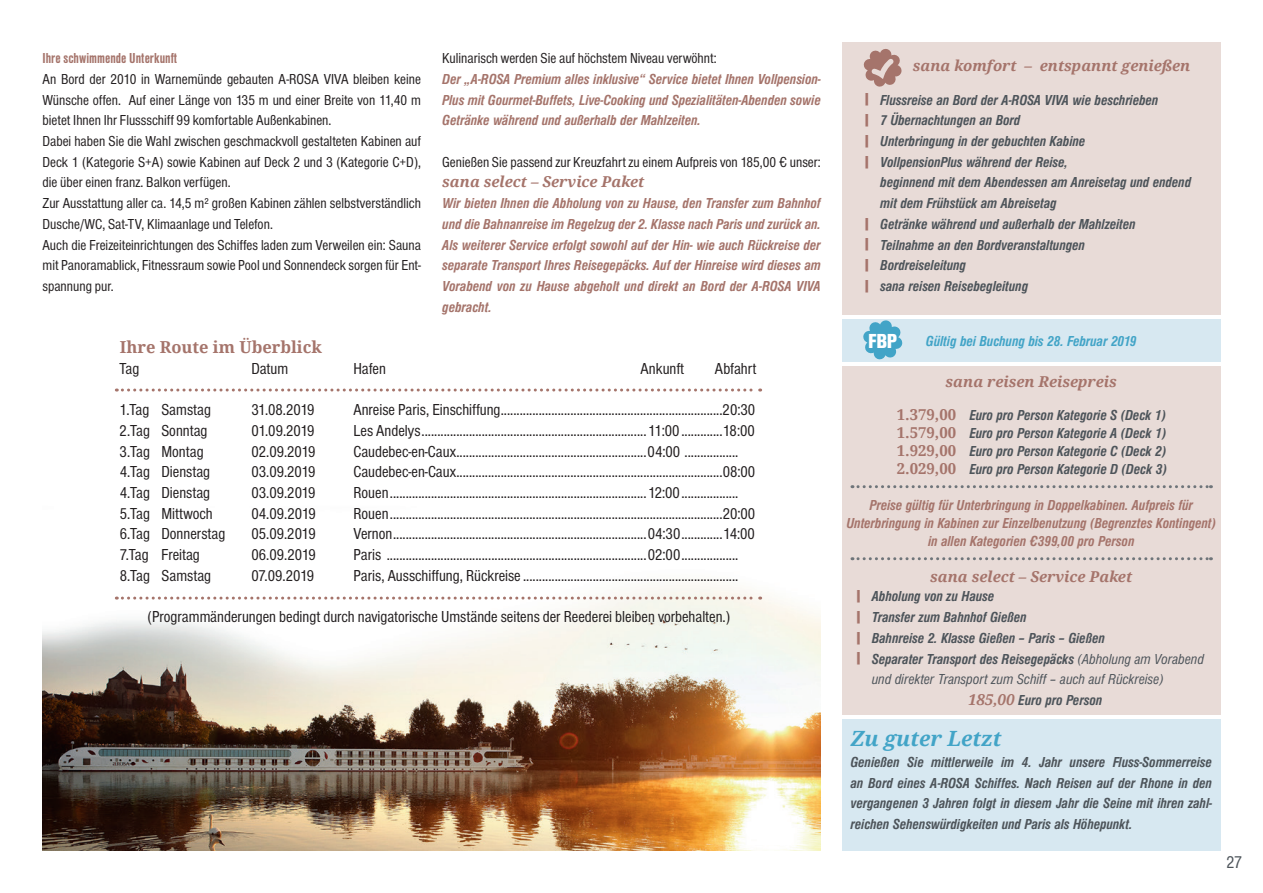
<style>
.page{position:relative;width:1263px;height:893px;background:#fff}
.page>*{position:absolute;margin:0;border:0;box-sizing:border-box;transform-origin:0 0}
.t1{font:900 condensed 21.15px "Sans";color:#fff}
.t2{font:italic 700 21px "Droid Serif";color:#42a4c7}
.t3{font:condensed 18px "Sans";color:#4d545a}
.t4{font:condensed 16.5px "Sans";color:#231f20}
.t5{font:700 16.5px "Droid Serif";color:#a5746b}
.t6{font:italic 700 condensed 15px/20.7px "Sans";color:#4d545a;text-align:justify}
.t7{font:condensed 15px/20.7px "Sans";color:#231f20}
.t8{font:italic 700 condensed 15px/20.7px "Sans";color:#a5746b;text-align:justify}
.t9{font:italic 700 15px "Droid Serif";color:#a5746b}
.t10{font:italic condensed 15px "Sans";color:#4d545a}
.t11{font:italic 700 condensed 15px "Sans";color:#42a4c7}
.t12{font:700 condensed 15px "Sans";color:#a5746b}
.s1{font-weight:900;font-style:normal;color:#a5746b}
.s2{font-family:"Droid Serif";font-style:normal;font-stretch:normal;color:#a5746b}
.s3{font-weight:400}
.s4{font-family:"Droid Serif";font-stretch:normal;color:#a5746b}
</style>
<div class="page">
<img style="left:43px;top:585px;width:778px;height:265px">
<div style="left:842px;top:43px;width:378px;height:272px;background:#e8dbd7"></div>
<div style="left:842px;top:719px;width:378px;height:131px;background:#d7e8f1"></div>
<svg style="left:863px;top:49px;width:39px;height:38px"></svg>
<div style="left:842px;top:366px;width:378px;height:348px;background:#e8dbd7"></div>
<svg style="left:852px;top:485px;width:359px;height:3px"></svg>
<svg style="left:116px;top:388px;width:645px;height:3px"></svg>
<svg style="left:116px;top:597px;width:645px;height:3px"></svg>
<svg style="left:852px;top:557px;width:359px;height:3px"></svg>
<div style="left:842px;top:319px;width:378px;height:42px;background:#d7e8f1"></div>
<svg style="left:863px;top:320px;width:40px;height:40px"></svg>
<p class="t12" style="left:43px;top:50px;width:136px">Ihre schwimmende Unterkunft</p>
<p class="t7" style="left:43px;top:69px;width:380px">An Bord der 2010 in Warnemünde gebauten A-ROSA VIVA bleiben keine Wünsche offen. Auf einer Länge von 135 m und einer Breite von 11,40 m bietet Ihnen Ihr Flussschiff 99 komfortable Außenkabinen.<br>Dabei haben Sie die Wahl zwischen geschmackvoll gestalteten Kabinen auf Deck 1 (Kategorie S+A) sowie Kabinen auf Deck 2 und 3 (Kategorie C+D), die über einen franz. Balkon verfügen.<br>Zur Ausstattung aller ca. 14,5 m² großen Kabinen zählen selbstverständlich Dusche/WC, Sat-TV, Klimaanlage und Telefon.<br>Auch die Freizeiteinrichtungen des Schiffes laden zum Verweilen ein: Sauna mit Panoramablick, Fitnessraum sowie Pool und Sonnendeck sorgen für Ent&shy;spannung pur.</p>
<p class="t7" style="left:442px;top:48px;width:276px">Kulinarisch werden Sie auf höchstem Niveau verwöhnt:</p>
<p class="t8" style="left:442px;top:69px;width:380px">Der „A-ROSA Premium alles inklusive“ Service bietet Ihnen Vollpension-Plus mit Gourmet-Buffets, Live-Cooking und Spezialitäten-Abenden sowie Getränke während und außerhalb der Mahlzeiten.</p>
<p class="t7" style="left:442px;top:152px;width:380px">Genießen Sie passend zur Kreuzfahrt zu einem Aufpreis von 185,00 € unser:</p>
<p class="t9" style="left:442px;top:173px;width:204px">sana select – Service Paket</p>
<p class="t8" style="left:442px;top:193px;width:380px">Wir bieten Ihnen die Abholung von zu Hause, den Transfer zum Bahnhof und die Bahnanreise im Regelzug der 2. Klasse nach Paris und zurück an.<br>Als weiterer Service erfolgt sowohl auf der Hin- wie auch Rückreise der separate Transport Ihres Reisegepäcks. Auf der Hinreise wird dieses am Vorabend von zu Hause abgeholt und direkt an Bord der A-ROSA VIVA gebracht.</p>
<p class="t5" style="left:120px;top:338px;width:204px">Ihre Route im Überblick</p>
<p class="t4" style="left:120px;top:359px;width:21px">Tag</p>
<p class="t4" style="left:251px;top:359px;width:38px">Datum</p>
<p class="t4" style="left:353px;top:359px;width:34px">Hafen</p>
<p class="t4" style="left:641px;top:359px;width:45px">Ankunft</p>
<p class="t4" style="left:715px;top:359px;width:43px">Abfahrt</p>
<p class="t4" style="left:120px;top:401px;width:93px">1.Tag Samstag</p>
<p class="t4" style="left:251px;top:401px;width:65px">31.08.2019</p>
<p class="t4" style="left:353px;top:401px;width:403px">Anreise Paris, Einschiffung......................................................................20:30</p>
<p class="t4" style="left:120px;top:421px;width:89px">2.Tag Sonntag</p>
<p class="t4" style="left:251px;top:421px;width:65px">01.09.2019</p>
<p class="t4" style="left:353px;top:421px;width:403px">Les Andelys.......................................................................11:00.............18:00</p>
<p class="t4" style="left:120px;top:442px;width:85px">3.Tag Montag</p>
<p class="t4" style="left:251px;top:442px;width:66px">02.09.2019</p>
<p class="t4" style="left:353px;top:442px;width:386px">Caudebec-en-Caux............................................................04:00 .................</p>
<p class="t4" style="left:120px;top:463px;width:92px">4.Tag Dienstag</p>
<p class="t4" style="left:251px;top:463px;width:66px">03.09.2019</p>
<p class="t4" style="left:353px;top:463px;width:403px">Caudebec-en-Caux....................................................................................08:00</p>
<p class="t4" style="left:120px;top:484px;width:92px">4.Tag Dienstag</p>
<p class="t4" style="left:251px;top:484px;width:66px">03.09.2019</p>
<p class="t4" style="left:353px;top:484px;width:386px">Rouen.................................................................................12:00..................</p>
<p class="t4" style="left:120px;top:504px;width:95px">5.Tag Mittwoch</p>
<p class="t4" style="left:251px;top:504px;width:66px">04.09.2019</p>
<p class="t4" style="left:353px;top:504px;width:403px">Rouen.........................................................................................................20:00</p>
<p class="t4" style="left:120px;top:525px;width:107px">6.Tag Donnerstag</p>
<p class="t4" style="left:251px;top:525px;width:66px">05.09.2019</p>
<p class="t4" style="left:353px;top:525px;width:403px">Vernon................................................................................04:30.............14:00</p>
<p class="t4" style="left:120px;top:546px;width:82px">7.Tag Freitag</p>
<p class="t4" style="left:251px;top:546px;width:66px">06.09.2019</p>
<p class="t4" style="left:353px;top:546px;width:386px">Paris ..................................................................................02:00..................</p>
<p class="t4" style="left:120px;top:566px;width:93px">8.Tag Samstag</p>
<p class="t4" style="left:251px;top:566px;width:64px">07.09.2019</p>
<p class="t4" style="left:353px;top:566px;width:386px">Paris, Ausschiffung, Rückreise....................................................................</p>
<p class="t4" style="left:148px;top:608px;width:584px">(Programmänderungen bedingt durch navigatorische Umstände seitens der Reederei bleiben vorbehalten.)</p>
<p class="t9" style="left:913px;top:57px;width:279px">sana komfort – entspannt genießen</p>
<p class="t6" style="left:863px;top:89px;width:297px;text-align:left"><span class="s1">|</span> Flussreise an Bord der A-ROSA VIVA wie beschrieben <span class="s1">|</span> 7 Übernachtungen an Bord<br><span class="s1">|</span> Unterbringung in der gebuchten Kabine<br><span class="s1">|</span> VollpensionPlus während der Reise,</p>
<p class="t6" style="left:880px;top:172px;width:312px">beginnend mit dem Abendessen am Anreisetag und endend</p>
<p class="t6" style="left:880px;top:193px;width:178px">mit dem Frühstück am Abreisetag</p>
<p class="t6" style="left:863px;top:214px;width:274px"><span class="s1">|</span> Getränke während und außerhalb der Mahlzeiten</p>
<p class="t6" style="left:863px;top:234px;width:223px"><span class="s1">|</span> Teilnahme an den Bordveranstaltungen</p>
<p class="t6" style="left:863px;top:255px;width:104px"><span class="s1">|</span> Bordreiseleitung</p>
<p class="t6" style="left:863px;top:276px;width:166px"><span class="s1">|</span> sana reisen Reisebegleitung</p>
<p class="t1" style="left:868px;top:329px;width:30px">FBP</p>
<p class="t11" style="left:926px;top:332px;width:212px">Gültig bei Buchung bis 28. Februar 2019</p>
<p class="t9" style="left:945px;top:373px;width:173px">sana reisen Reisepreis</p>
<p class="t6" style="left:897px;top:406px;width:271px;line-height:18px"><span class="s2">1.379,00</span> Euro pro Person Kategorie S (Deck 1)<br><span class="s2">1.579,00</span> Euro pro Person Kategorie A (Deck 1)<br><span class="s2">1.929,00</span> Euro pro Person Kategorie C (Deck 2)<br><span class="s2">2.029,00</span> Euro pro Person Kategorie D (Deck 3)</p>
<p class="t8" style="left:846px;top:496px;width:371px;line-height:18px;text-align:center">Preise gültig für Unterbringung in Doppelkabinen. Aufpreis für<br>Unterbringung in Kabinen zur Einzelbenutzung (Begrenztes Kontingent) in allen Kategorien €399,00 pro Person</p>
<p class="t9" style="left:930px;top:568px;width:204px">sana select – Service Paket</p>
<p class="t6" style="left:855px;top:586px;width:141px"><span class="s1">|</span> Abholung von zu Hause</p>
<p class="t6" style="left:855px;top:607px;width:173px"><span class="s1">|</span> Transfer zum Bahnhof Gießen</p>
<p class="t6" style="left:855px;top:628px;width:251px"><span class="s1">|</span> Bahnreise 2. Klasse Gießen – Paris – Gießen</p>
<p class="t6" style="left:855px;top:648px;width:351px"><span class="s1">|</span> Separater Transport des Reisegepäcks <span class="s3">(Abholung am Vorabend</span></p>
<p class="t10" style="left:872px;top:671px;width:293px">und direkter Transport zum Schiff – auch auf Rückreise)</p>
<p class="t6" style="left:968px;top:690px;width:136px"><span class="s4">185,00</span> Euro pro Person</p>
<p class="t2" style="left:850px;top:727px;width:153px">Zu guter Letzt</p>
<p class="t6" style="left:850px;top:752px;width:363px">Genießen Sie mittlerweile im 4. Jahr unsere Fluss-Sommerreise an Bord eines A-ROSA Schiffes. Nach Reisen auf der Rhone in den vergangenen 3 Jahren folgt in diesem Jahr die Seine mit ihren zahl&shy;reichen Sehenswürdigkeiten und Paris als Höhepunkt.</p>
<p class="t3" style="left:1226px;top:852px;width:17px">27</p>
</div>
